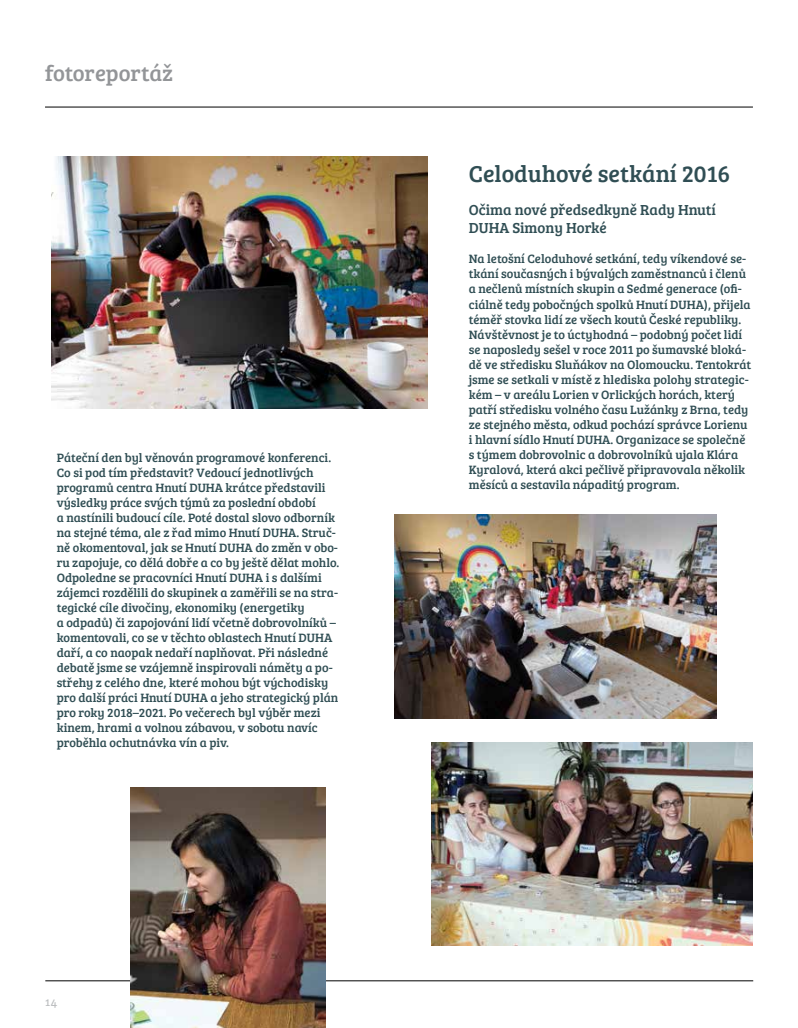
<style>
.page{position:relative;width:798px;height:1028px;background:#fff}
.page>*{position:absolute;margin:0;border:0;box-sizing:border-box;transform-origin:0 0}
.t1{font:23.75px "Bree Serif";color:#304e54}
.t2{font:22.5px "Bree Serif";color:#939598}
.t3{font:15px/18px "Bree Serif";color:#304e54}
.t4{font:12.5px/15px "Bree Serif";color:#304e54}
.t5{font:12.5px "Magra";color:#bcbec0}
</style>
<div class="page">
<hr style="left:45px;top:107px;width:707px;height:1px;background:#000">
<hr style="left:45px;top:980px;width:708px;height:1px;background:#000">
<img style="left:51px;top:157px;width:376px;height:251px">
<img style="left:395px;top:515px;width:321px;height:203px">
<img style="left:431px;top:742px;width:321px;height:203px">
<img style="left:130px;top:787px;width:195px;height:241px">
<h2 class="t2" style="left:45px;top:57px;width:130px">fotoreportáž</h2>
<p class="t4" style="left:57px;top:449px;width:284px">Páteční den byl věnován programové konferenci.<br>Co si pod tím představit? Vedoucí jednotlivých programů centra Hnutí DUHA krátce představili výsledky práce svých týmů za poslední období<br>a nastínili budoucí cíle. Poté dostal slovo odborník na stejné téma, ale z řad mimo Hnutí DUHA. Struč&shy;ně okomentoval, jak se Hnutí DUHA do změn v obo&shy;ru zapojuje, co dělá dobře a co by ještě dělat mohlo.<br>Odpoledne se pracovníci Hnutí DUHA i s dalšími zájemci rozdělili do skupinek a zaměřili se na stra&shy;tegické cíle divočiny, ekonomiky (energetiky<br>a odpadů) či zapojování lidí včetně dobrovolníků – komentovali, co se v těchto oblastech Hnutí DUHA daří, a co naopak nedaří naplňovat. Při následné debatě jsme se vzájemně inspirovali náměty a po&shy;střehy z celého dne, které mohou být východisky pro další práci Hnutí DUHA a jeho strategický plán pro roky 2018–2021. Po večerech byl výběr mezi kinem, hrami a volnou zábavou, v sobotu navíc proběhla ochutnávka vín a piv.</p>
<p class="t5" style="left:45px;top:994px;width:13px">14</p>
<h1 class="t1" style="left:468px;top:157px;width:263px">Celoduhové setkání 2016</h1>
<p class="t3" style="left:468px;top:200px;width:248px">Očima nové předsedkyně Rady Hnutí<br>DUHA Simony Horké</p>
<p class="t4" style="left:468px;top:251px;width:284px">Na letošní Celoduhové setkání, tedy víkendové se&shy;tkání současných i bývalých zaměstnanců i členů a nečlenů místních skupin a Sedmé generace (ofi&shy;ciálně tedy pobočných spolků Hnutí DUHA), přijela téměř stovka lidí ze všech koutů České republiky.<br>Návštěvnost je to úctyhodná – podobný počet lidí se naposledy sešel v roce 2011 po šumavské bloká&shy;dě ve středisku Sluňákov na Olomoucku. Tentokrát jsme se setkali v místě z hlediska polohy strategic&shy;kém – v areálu Lorien v Orlických horách, který patří středisku volného času Lužánky z Brna, tedy ze stejného města, odkud pochází správce Lorienu i hlavní sídlo Hnutí DUHA. Organizace se společně s týmem dobrovolnic a dobrovolníků ujala Klára Kyralová, která akci pečlivě připravovala několik měsíců a sestavila nápaditý program.</p>
</div>
